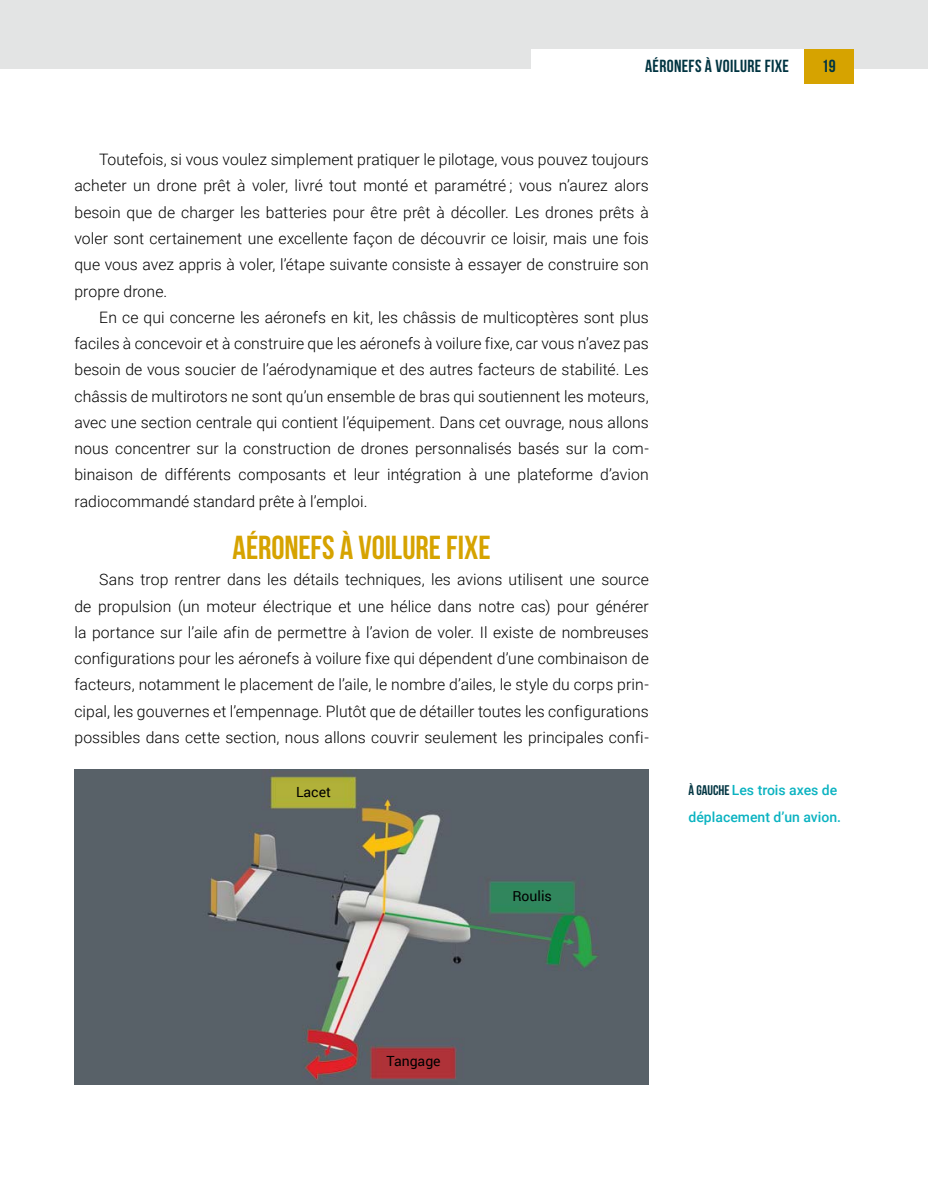
<style>
.page{position:relative;width:928px;height:1191px;background:#fff}
.page>*{position:absolute;margin:0;border:0;box-sizing:border-box;transform-origin:0 0}
.t1{font:700 33.25px "Bebas Neue";color:#d6a300}
.t2{font:700 17.5px "Bebas Neue";letter-spacing:.02em;color:#003441}
.t3{font:300 15.75px/26.2px "Roboto";letter-spacing:.005em;color:#000;text-align:justify}
.t4{font:500 14px/26.2px "Roboto";color:#0bb3c1}
.t5{font:14px "Roboto";color:#000}
.s1{font-family:"Bebas Neue";font-weight:700;color:#003441}
</style>
<div class="page">
<div style="left:0;top:0;width:928px;height:68px;background:#e3e4e4"></div>
<div style="left:531px;top:49px;width:273px;height:35px;background:#fff"></div>
<div style="left:804px;top:49px;width:49px;height:35px;background:#d6a300"></div>
<img style="left:74px;top:769px;width:575px;height:315px">
<p class="t2" style="left:645px;top:56px;width:145px">AÉRONEFS À VOILURE FIXE</p>
<p class="t2" style="left:822px;top:56px;width:15px">19</p>
<p class="t3" style="left:74px;top:146px;width:576px;text-indent:25px">Toutefois, si vous voulez simplement pratiquer le pilotage, vous pouvez toujours acheter un drone prêt à voler, livré tout monté et paramétré ; vous n’aurez alors besoin que de charger les batteries pour être prêt à décoller. Les drones prêts à voler sont certainement une excellente façon de découvrir ce loisir, mais une fois que vous avez appris à voler, l’étape suivante consiste à essayer de construire son propre drone.</p>
<p class="t3" style="left:74px;top:303px;width:576px;text-indent:25px">En ce qui concerne les aéronefs en kit, les châssis de multicoptères sont plus faciles à concevoir et à construire que les aéronefs à voilure fixe, car vous n’avez pas besoin de vous soucier de l’aérodynamique et des autres facteurs de stabilité. Les châssis de multirotors ne sont qu’un ensemble de bras qui soutiennent les moteurs, avec une section centrale qui contient l’équipement. Dans cet ouvrage, nous allons nous concentrer sur la construction de drones personnalisés basés sur la com&shy;binaison de différents composants et leur intégration à une plateforme d’avion radiocommandé standard prête à l’emploi.</p>
<h1 class="t1" style="left:232px;top:529px;width:259px">AÉRONEFS À VOILURE FIXE</h1>
<p class="t3" style="left:74px;top:566px;width:576px;text-indent:25px">Sans trop rentrer dans les détails techniques, les avions utilisent une source de propulsion (un moteur électrique et une hélice dans notre cas) pour générer la portance sur l’aile afin de permettre à l’avion de voler. Il existe de nombreuses configurations pour les aéronefs à voilure fixe qui dépendent d’une combinaison de facteurs, notamment le placement de l’aile, le nombre d’ailes, le style du corps prin&shy;cipal, les gouvernes et l’empennage. Plutôt que de détailler toutes les configurations possibles dans cette section, nous allons couvrir seulement les principales confi-</p>
<p class="t5" style="left:296px;top:782px;width:36px">Lacet</p>
<p class="t5" style="left:512px;top:886px;width:41px">Roulis</p>
<p class="t4" style="left:688px;top:777px;width:154px"><span class="s1">À GAUCHE</span> Les trois axes de déplacement d’un avion.</p>
<p class="t5" style="left:386px;top:1051px;width:56px">Tangage</p>
</div>
